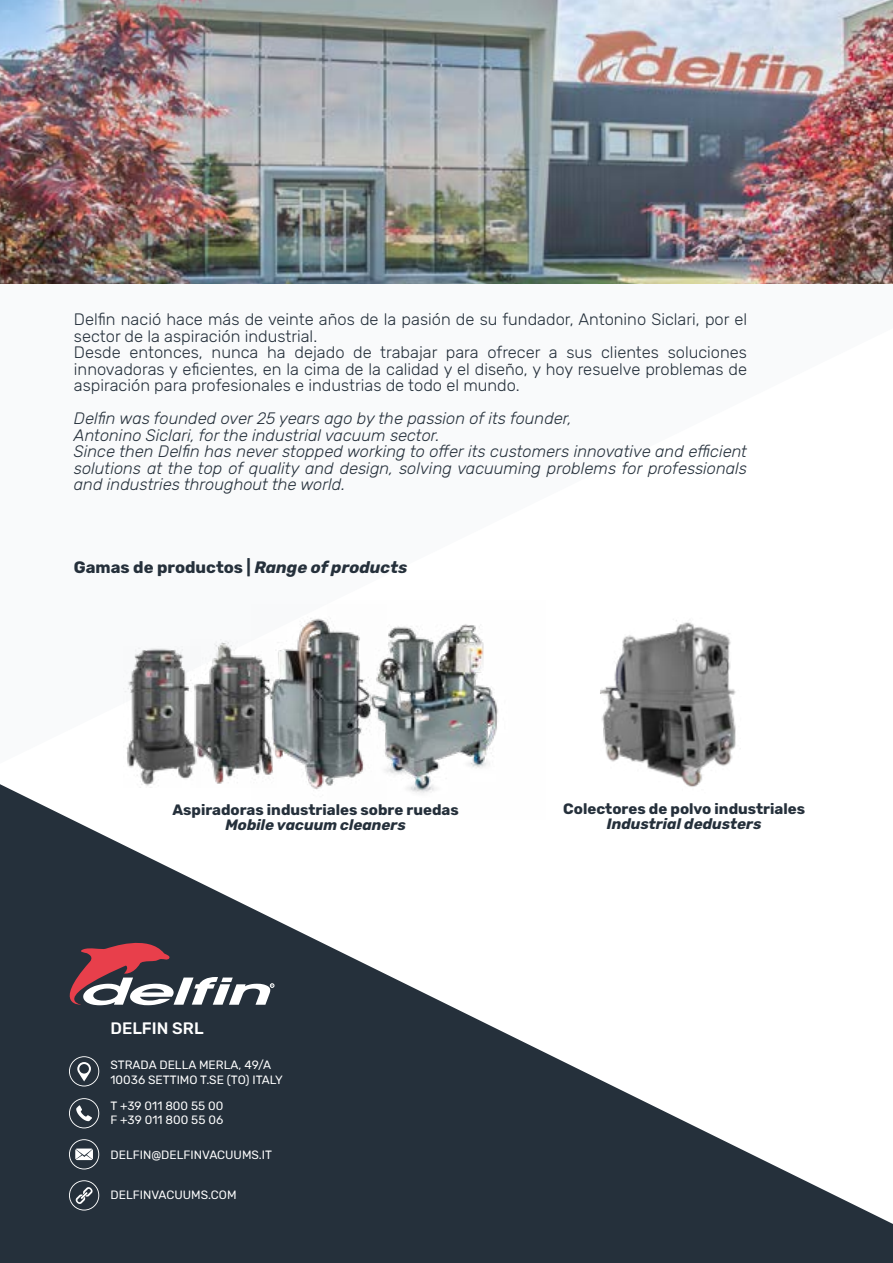
<style>
.page{position:relative;width:893px;height:1263px;background:#fff}
.page>*{position:absolute;margin:0;border:0;box-sizing:border-box;transform-origin:0 0}
.t1{font:300 16.5px/16.5px "Rubik";color:#25303b}
.t2{font:italic 300 16.5px/16.5px "Rubik";color:#25303b}
.t3{font:700 16.5px "Rubik";color:#25303b}
.t4{font:500 16.5px "Rubik";color:#fff}
.t5{font:700 15px "Rubik";color:#25303b}
.t6{font:italic 700 15px "Rubik";color:#25303b}
.t7{font:12px/14.4px "Rubik";color:#fff}
.s1{font-style:italic}
</style>
<div class="page">
<img style="left:647px;top:764px;width:81px;height:20px">
<svg style="left:123px;top:620px;width:613px;height:144px"></svg>
<svg style="left:0;top:784px;width:893px;height:479px;fill:#25303b"></svg>
<img style="left:0;top:0;width:893px;height:284px">
<svg style="left:50px;top:934px;width:224px;height:72px;background:#60525b"></svg>
<svg style="left:69px;top:1180px;width:30px;height:30px"></svg>
<svg style="left:69px;top:1056px;width:30px;height:30px"></svg>
<svg style="left:69px;top:1098px;width:30px;height:30px"></svg>
<svg style="left:69px;top:1139px;width:30px;height:30px"></svg>
<img style="left:124px;top:646px;width:66px;height:141px">
<img style="left:190px;top:639px;width:61px;height:148px">
<img style="left:251px;top:618px;width:76px;height:189px">
<img style="left:327px;top:618px;width:218px;height:201px">
<p class="t1" style="left:74px;top:312px;width:675px">Delfin nació hace más de veinte años de la pasión de su fundador, Antonino Siclari, por el sector de la aspiración industrial.<br>Desde entonces, nunca ha dejado de trabajar para ofrecer a sus clientes soluciones innovadoras y eficientes, en la cima de la calidad y el diseño, y hoy resuelve problemas de aspiración para profesionales e industrias de todo el mundo.</p>
<p class="t2" style="left:74px;top:411px;width:675px">Delfin was founded over 25 years ago by the passion of its founder,<br>Antonino Siclari, for the industrial vacuum sector.<br>Since then Delfin has never stopped working to offer its customers innovative and efficient solutions at the top of quality and design, solving vacuuming problems for professionals and industries throughout the world.</p>
<p class="t3" style="left:74px;top:557px;width:335px">Gamas de productos | <span class="s1">Range of products</span></p>
<p class="t5" style="left:172px;top:800px;width:288px">Aspiradoras industriales sobre ruedas</p>
<p class="t6" style="left:225px;top:815px;width:182px">Mobile vacuum cleaners</p>
<p class="t4" style="left:111px;top:1019px;width:95px">DELFIN SRL</p>
<p class="t7" style="left:111px;top:1058px;width:174px">STRADA DELLA MERLA, 49/A<br>10036 SETTIMO T.SE (TO) ITALY</p>
<p class="t7" style="left:111px;top:1099px;width:114px">T +39 011 800 55 00<br>F +39 011 800 55 06</p>
<p class="t7" style="left:111px;top:1147px;width:163px">DELFIN@DELFINVACUUMS.IT</p>
<p class="t7" style="left:111px;top:1188px;width:128px">DELFINVACUUMS.COM</p>
<p class="t5" style="left:563px;top:800px;width:243px">Colectores de polvo industriales</p>
<p class="t6" style="left:607px;top:815px;width:156px">Industrial dedusters</p>
</div>
